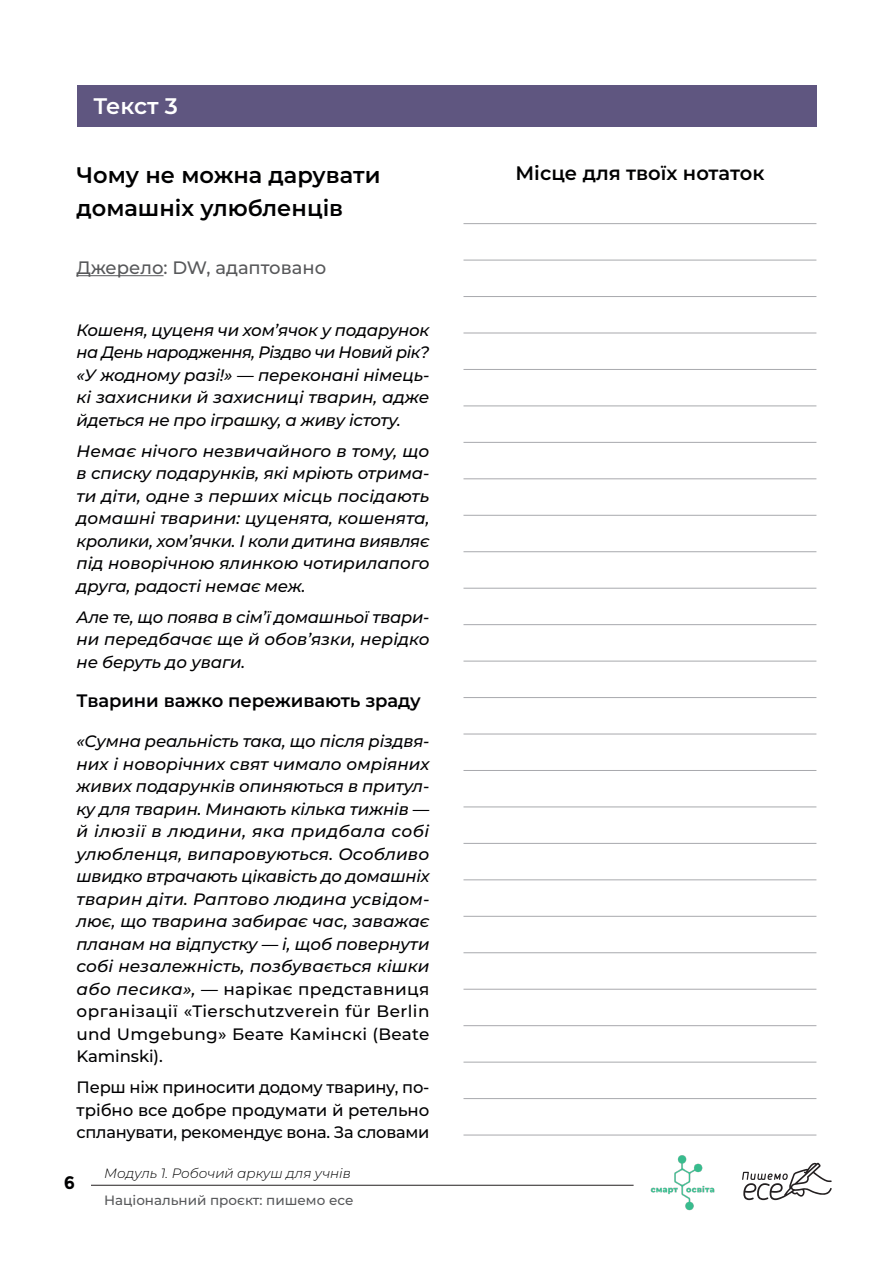
<style>
.page{position:relative;width:893px;height:1263px;background:#fff}
.page>*{position:absolute;margin:0;border:0;box-sizing:border-box;transform-origin:0 0}
.підзаг{font:600 22.5px/33px "Montserrat";color:#000001}
.t1{font:600 22.5px "Montserrat";letter-spacing:-.01em;color:#fff}
.підзаг-2{font:600 19.5px "Montserrat";color:#000001}
._22{font:600 18px "Montserrat";letter-spacing:-.005em;color:#000002}
.t2{font:500 18px "Montserrat";color:#57585a}
.t3{font:700 18px "Montserrat";color:#000001}
.t4{font:italic 500 16.5px/22.5px "Montserrat";color:#000002;text-align:justify}
.t5{font:500 16.5px/22.5px "Montserrat";letter-spacing:-.015em;color:#000002;text-align:justify}
.t6{font:500 13.5px "Montserrat";color:#57585a}
.t7{font:italic 300 13.5px "Montserrat";color:#000001}
.s1{font-style:normal}
</style>
<div class="page">
<div style="left:77px;top:85px;width:739px;height:41px;background:#5f5680"></div>
<hr style="left:463px;top:223px;width:353px;height:1px;background:#a8a9ad">
<hr style="left:463px;top:515px;width:353px;height:1px;background:#a8a9ad">
<hr style="left:463px;top:806px;width:353px;height:1px;background:#a8a9ad">
<hr style="left:463px;top:369px;width:353px;height:1px;background:#a8a9ad">
<hr style="left:463px;top:661px;width:353px;height:1px;background:#a8a9ad">
<hr style="left:463px;top:952px;width:353px;height:1px;background:#a8a9ad">
<hr style="left:463px;top:260px;width:353px;height:1px;background:#a8a9ad">
<hr style="left:463px;top:551px;width:353px;height:1px;background:#a8a9ad">
<hr style="left:463px;top:843px;width:353px;height:1px;background:#a8a9ad">
<hr style="left:463px;top:405px;width:353px;height:1px;background:#a8a9ad">
<hr style="left:463px;top:697px;width:353px;height:1px;background:#a8a9ad">
<hr style="left:463px;top:989px;width:353px;height:1px;background:#a8a9ad">
<hr style="left:463px;top:1062px;width:353px;height:1px;background:#a8a9ad">
<hr style="left:463px;top:296px;width:353px;height:1px;background:#a8a9ad">
<hr style="left:463px;top:588px;width:353px;height:1px;background:#a8a9ad">
<hr style="left:463px;top:879px;width:353px;height:1px;background:#a8a9ad">
<hr style="left:463px;top:442px;width:353px;height:1px;background:#a8a9ad">
<hr style="left:463px;top:734px;width:353px;height:1px;background:#a8a9ad">
<hr style="left:463px;top:1025px;width:353px;height:1px;background:#a8a9ad">
<hr style="left:463px;top:1098px;width:353px;height:1px;background:#a8a9ad">
<hr style="left:463px;top:333px;width:353px;height:1px;background:#a8a9ad">
<hr style="left:463px;top:624px;width:353px;height:1px;background:#a8a9ad">
<hr style="left:463px;top:916px;width:353px;height:1px;background:#a8a9ad">
<hr style="left:463px;top:478px;width:353px;height:1px;background:#a8a9ad">
<hr style="left:463px;top:770px;width:353px;height:1px;background:#a8a9ad">
<hr style="left:463px;top:1135px;width:353px;height:1px;background:#a8a9ad">
<hr style="left:77px;top:275px;width:87px;height:1px;background:#57585a">
<hr style="left:91px;top:1185px;width:543px;height:1px;background:#231f20">
<svg style="left:742px;top:1162px;width:90px;height:38px"></svg>
<img style="left:650px;top:1155px;width:65px;height:56px">
<p class="t1" style="left:94px;top:91px;width:86px">Текст 3</p>
<p class="підзаг" style="left:77px;top:158px;width:306px">Чому не можна дарувати домашніх улюбленців</p>
<p class="t2" style="left:77px;top:255px;width:251px">Джерело: DW, адаптовано</p>
<p class="t4" style="left:77px;top:318px;width:354px">Кошеня, цуценя чи хом’ячок у подарунок на День народження, Різдво чи Новий рік? «У жодному разі!» — переконані німець&shy;кі захисники й захисниці тварин, адже йдеться не про іграшку, а живу істоту.</p>
<p class="t4" style="left:77px;top:439px;width:355px">Немає нічого незвичайного в тому, що в списку подарунків, які мріють отрима&shy;ти діти, одне з перших місць посідають домашні тварини: цуценята, кошенята, кролики, хом’ячки. І коли дитина виявляє під новорічною ялинкою чотирилапого друга, радості немає меж.</p>
<p class="t4" style="left:77px;top:605px;width:354px">Але те, що поява в сім’ї домашньої твари&shy;ни передбачає ще й обов’язки, нерідко не беруть до уваги.</p>
<p class="_22" style="left:77px;top:689px;width:346px">Тварини важко переживають зраду</p>
<p class="t4" style="left:77px;top:729px;width:355px">«Сумна реальність така, що після різдвя&shy;них і новорічних свят чимало омріяних живих подарунків опиняються в притул&shy;ку для тварин. Минають кілька тижнів — й ілюзії в людини, яка придбала собі улюбленця, випаровуються. Особливо швидко втрачають цікавість до домашніх тварин діти. Раптово людина усвідом&shy;лює, що тварина забирає час, заважає планам на відпустку — і, щоб повернути собі незалежність, позбувається кішки або песика», <span class="s1">— нарікає представниця організації «Tierschutzverein für Berlin und Umgebung» Беате Камінскі (Beate Kaminski).</span></p>
<p class="t5" style="left:77px;top:1075px;width:354px">Перш ніж приносити додому тварину, по&shy;трібно все добре продумати й ретельно спланувати, рекомендує вона. За словами</p>
<p class="t3" style="left:64px;top:1172px;width:13px">6</p>
<p class="t7" style="left:104px;top:1164px;width:248px">Модуль 1. Робочий аркуш для учнів</p>
<p class="t6" style="left:104px;top:1190px;width:251px">Національний проєкт: пишемо есе</p>
<p class="підзаг-2" style="left:515px;top:161px;width:250px">Місце для твоїх нотаток</p>
</div>
